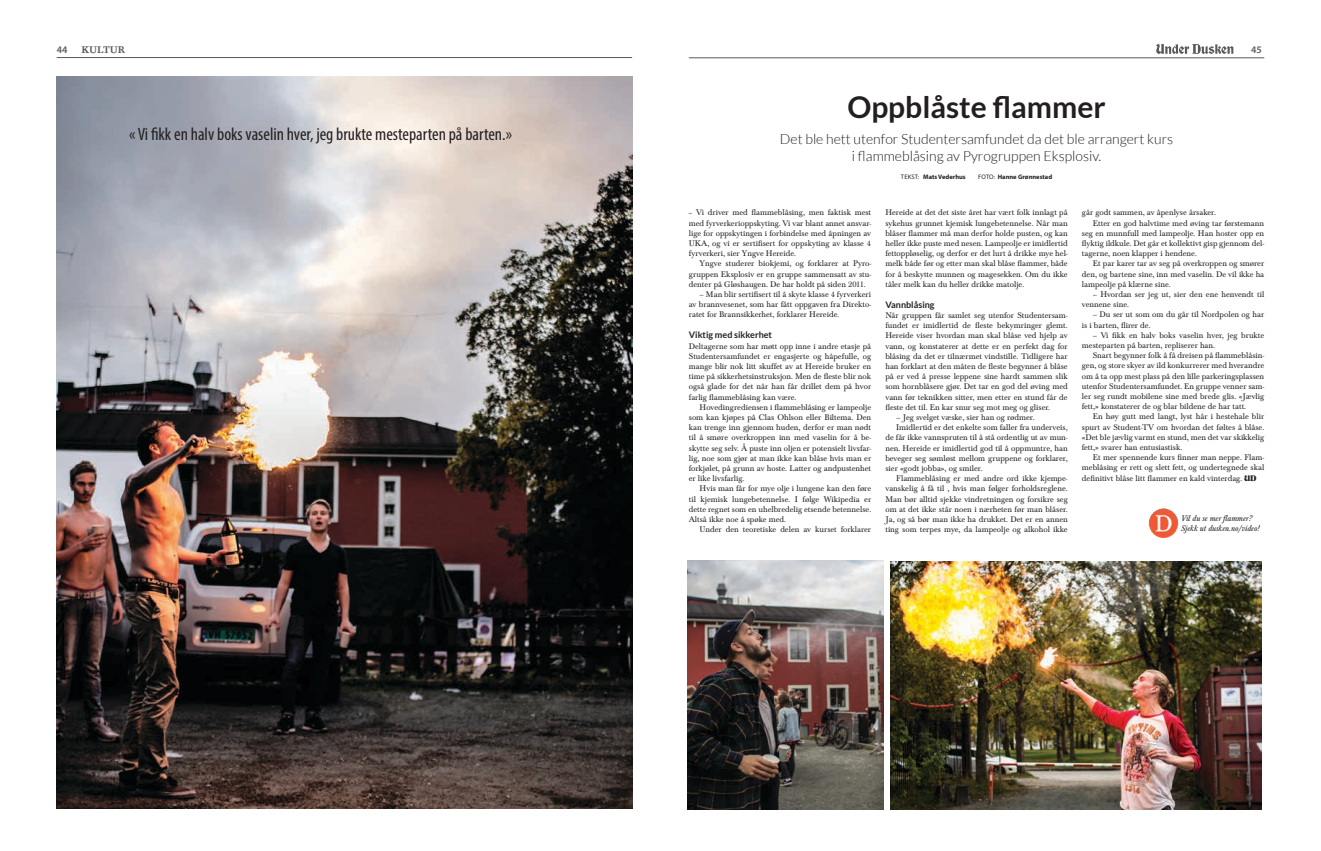
<style>
.page{position:relative;width:1321px;height:851px;background:#fff}
.page>*{position:absolute;margin:0;border:0;box-sizing:border-box;transform-origin:0 0}
.t1{font:700 30px "Lato";color:#231f20}
.t2{font:condensed 18px "Myriad Pro";color:#231f20}
.t3{font:300 14px/16.8px "Lato";color:#231f20;text-align:center}
.t4{font:500 10px "Baskerville T";color:#58595b}
.t5{font:600 10px "Myriad Pro";color:#58595b}
.t6{font:700 9px "Lato";color:#231f20}
.t7{font:8.5px/10.2px "Baskerville T";color:#231f20;text-align:justify}
.t8{font:italic 8.5px/10.2px "Baskerville T";color:#231f20}
.t9{font:700 6.5px "Myriad Pro";color:#231f20}
.t10{font:6.5px "Myriad Pro";color:#231f20}
.s1{font-weight:400}
.s2{font-family:"Under Dusken"}
</style>
<div class="page">
<hr style="left:57px;top:57px;width:575px;height:1px;background:#58595b">
<svg style="left:1156px;top:44px;width:77px;height:10px"></svg>
<hr style="left:689px;top:57px;width:575px;height:1px;background:#58595b">
<img style="left:57px;top:77px;width:575px;height:731px">
<img style="left:890px;top:561px;width:372px;height:247px">
<img style="left:688px;top:560px;width:196px;height:248px">
<img style="left:1148px;top:509px;width:31px;height:28px">
<p class="t5" style="left:57px;top:43px;width:12px">44</p>
<p class="t4" style="left:82px;top:43px;width:45px">KULTUR</p>
<p class="t5" style="left:1251px;top:43px;width:12px">45</p>
<h2 class="t2" style="left:129px;top:123px;width:384px">« Vi fikk en halv boks vaselin hver, jeg brukte mesteparten på barten.»</h2>
<h1 class="t1" style="left:847px;top:90px;width:260px">Oppblåste flammer</h1>
<h3 class="t3" style="left:780px;top:131px;width:395px">Det ble hett utenfor Studentersamfundet da det ble arrangert kurs i flammeblåsing av Pyrogruppen Eksplosiv.</h3>
<p class="t7" style="left:689px;top:207px;width:184px">-- Vi driver med flammeblåsing, men faktisk mest med fyrverkerioppskyting. Vi var blant annet ansvar&shy;lige for oppskytingen i forbindelse med åpningen av UKA, og vi er sertifisert for oppskyting av klasse 4 fyrverkeri, sier Yngve Hereide.</p>
<p class="t7" style="left:689px;top:258px;width:184px;text-indent:11px">Yngve studerer biokjemi, og forklarer at Pyro&shy;gruppen Eksplosiv er en gruppe sammensatt av stu&shy;denter på Gløshaugen. De har holdt på siden 2011.</p>
<p class="t7" style="left:689px;top:289px;width:184px;text-indent:11px">– Man blir sertifisert til å skyte klasse 4 fyrverkeri av brannvesenet, som har fått oppgaven fra Direkto&shy;ratet for Brannsikkerhet, forklarer Hereide.</p>
<p class="t6" style="left:689px;top:330px;width:85px">Viktig med sikkerhet</p>
<p class="t7" style="left:689px;top:341px;width:184px">Deltagerne som har møtt opp inne i andre etasje på Studentersamfundet er engasjerte og håpefulle, og mange blir nok litt skuffet av at Hereide bruker en time på sikkerhetsinstruksjon. Men de fleste blir nok også glade for det når han får drillet dem på hvor farlig flammeblåsing kan være.</p>
<p class="t7" style="left:689px;top:402px;width:184px;text-indent:11px">Hovedingrediensen i flammeblåsing er lampeolje som kan kjøpes på Clas Ohlson eller Biltema. Den kan trenge inn gjennom huden, derfor er man nødt til å smøre overkroppen inn med vaselin for å be&shy;skytte seg selv. Å puste inn oljen er potensielt livsfar&shy;lig, noe som gjør at man ikke kan blåse hvis man er forkjølet, på grunn av hoste. Latter og andpustenhet er like livsfarlig.</p>
<p class="t7" style="left:689px;top:483px;width:184px;text-indent:11px">Hvis man får for mye olje i lungene kan den føre til kjemisk lungebetennelse. I følge Wikipedia er dette regnet som en uhelbredelig etsende betennelse.<br>Altså ikke noe å spøke med.</p>
<p class="t7" style="left:700px;top:524px;width:173px">Under den teoretiske delen av kurset forklarer</p>
<p class="t9" style="left:901px;top:173px;width:66px"><span class="s1">TEKST:</span> Mats Vederhus</p>
<p class="t10" style="left:978px;top:173px;width:9px">FOTO</p>
<p class="t9" style="left:994px;top:173px;width:60px"><span class="s1">:</span> Hanne Grønnestad</p>
<p class="t7" style="left:885px;top:207px;width:184px">Hereide at det det siste året har vært folk innlagt på sykehus grunnet kjemisk lungebetennelse. Når man blåser flammer må man derfor holde pusten, og kan heller ikke puste med nesen. Lampeolje er imidlertid fettoppløselig, og derfor er det lurt å drikke mye hel&shy;melk både før og etter man skal blåse flammer, både for å beskytte munnen og magesekken. Om du ikke tåler melk kan du heller drikke matolje.</p>
<p class="t6" style="left:885px;top:299px;width:51px">Vannblåsing</p>
<p class="t7" style="left:885px;top:310px;width:184px">Når gruppen får samlet seg utenfor Studentersam&shy;fundet er imidlertid de fleste bekymringer glemt.<br>Hereide viser hvordan man skal blåse ved hjelp av vann, og konstaterer at dette er en perfekt dag for blåsing da det er tilnærmet vindstille. Tidligere har han forklart at den måten de fleste begynner å blåse på er ved å presse leppene sine hardt sammen slik som hornblåsere gjør. Det tar en god del øving med vann før teknikken sitter, men etter en stund får de fleste det til. En kar snur seg mot meg og gliser.</p>
<p class="t7" style="left:896px;top:412px;width:140px">– Jeg svelget væske, sier han og rødmer.</p>
<p class="t7" style="left:896px;top:422px;width:173px">Imidlertid er det enkelte som faller fra underveis,</p>
<p class="t7" style="left:885px;top:432px;width:184px">de får ikke vannspruten til å stå ordentlig ut av mun-</p>
<p class="t7" style="left:885px;top:443px;width:184px">nen. Hereide er imidlertid god til å oppmuntre, han</p>
<p class="t7" style="left:885px;top:453px;width:184px">beveger seg sømløst mellom gruppene og forklarer,</p>
<p class="t7" style="left:885px;top:463px;width:99px">sier «godt jobba», og smiler.</p>
<p class="t7" style="left:896px;top:473px;width:173px">Flammeblåsing er med andre ord ikke kjempe-</p>
<p class="t7" style="left:885px;top:483px;width:184px">vanskelig å få til , hvis man følger forholdsreglene.</p>
<p class="t7" style="left:885px;top:494px;width:184px">Man bør alltid sjekke vindretningen og forsikre seg</p>
<p class="t7" style="left:885px;top:504px;width:184px">om at det ikke står noen i nærheten før man blåser.</p>
<p class="t7" style="left:885px;top:514px;width:184px">Ja, og så bør man ikke ha drukket. Det er en annen</p>
<p class="t7" style="left:885px;top:524px;width:184px">ting som terpes mye, da lampeolje og alkohol ikke</p>
<p class="t7" style="left:1082px;top:207px;width:135px">går godt sammen, av åpenlyse årsaker.</p>
<p class="t7" style="left:1093px;top:218px;width:173px">Etter en god halvtime med øving tar førstemann</p>
<p class="t7" style="left:1082px;top:228px;width:184px">seg en munnfull med lampeolje. Han hoster opp en</p>
<p class="t7" style="left:1082px;top:238px;width:184px">flyktig ildkule. Det går et kollektivt gisp gjennom del-</p>
<p class="t7" style="left:1082px;top:248px;width:116px">tagerne, noen klapper i hendene.</p>
<p class="t7" style="left:1093px;top:258px;width:173px">Et par karer tar av seg på overkroppen og smører</p>
<p class="t7" style="left:1082px;top:269px;width:184px">den, og bartene sine, inn med vaselin. De vil ikke ha</p>
<p class="t7" style="left:1082px;top:279px;width:90px">lampeolje på klærne sine.</p>
<p class="t7" style="left:1082px;top:289px;width:184px;text-indent:11px">– Hvordan ser jeg ut, sier den ene henvendt til vennene sine.</p>
<p class="t7" style="left:1082px;top:309px;width:184px;text-indent:11px">– Du ser ut som om du går til Nordpolen og har is i barten, flirer de.</p>
<p class="t7" style="left:1082px;top:330px;width:184px;text-indent:11px">– Vi fikk en halv boks vaselin hver, jeg brukte mesteparten på barten, repliserer han.</p>
<p class="t7" style="left:1082px;top:350px;width:184px;text-indent:11px">Snart begynner folk å få dreisen på flammeblåsin&shy;gen, og store skyer av ild konkurrerer med hverandre om å ta opp mest plass på den lille parkeringsplassen utenfor Studentersamfundet. En gruppe venner sam&shy;ler seg rundt mobilene sine med brede glis. «Jævlig fett,» konstaterer de og blar bildene de har tatt.</p>
<p class="t7" style="left:1082px;top:411px;width:184px;text-indent:11px">En høy gutt med langt, lyst hår i hestehale blir spurt av Student-TV om hvordan det føltes å blåse. «Det ble jævlig varmt en stund, men det var skikkelig fett,» svarer han entusiastisk.</p>
<p class="t7" style="left:1082px;top:452px;width:184px;text-indent:11px">Et mer spennende kurs finner man neppe. Flam&shy;meblåsing er rett og slett fett, og undertegnede skal definitivt blåse litt flammer en kald vinterdag. <span class="s2">UD</span></p>
<p class="t8" style="left:1181px;top:513px;width:80px">Vil du se mer flammer?<br>Sjekk ut dusken.no/video!</p>
</div>
